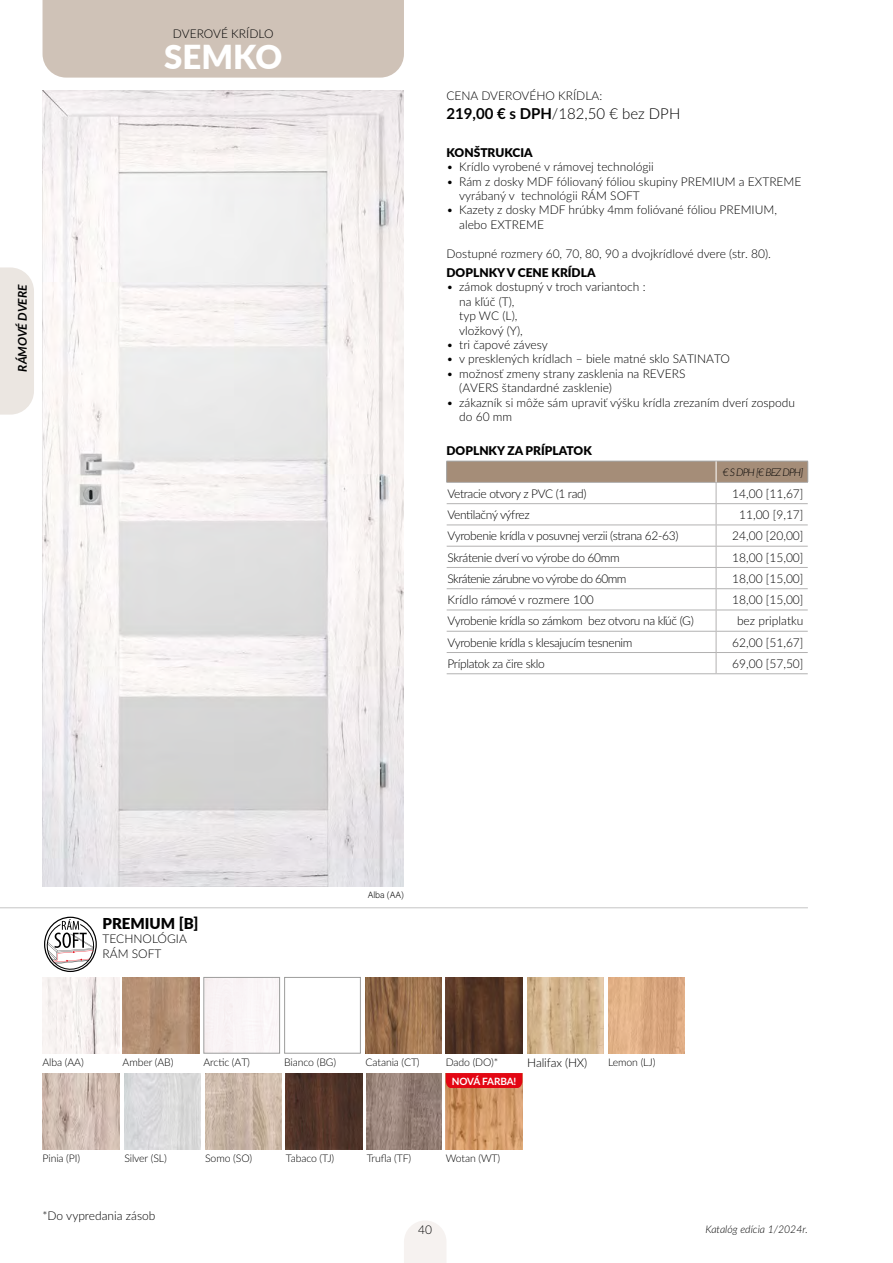
<style>
.page{position:relative;width:893px;height:1263px;background:#fff}
.page>*{position:absolute;margin:0;border:0;box-sizing:border-box;transform-origin:0 0}
.t1{font:900 33px "Lato";color:#fff}
.t2{font:300 15px "Lato";color:#000}
.t3{font:900 15px "Lato";color:#000}
.t4{font:300 12px/14.4px "Lato";color:#000}
.t5{font:300 12px "Lato";letter-spacing:-.03em;color:#000}
.t6{font:900 12px "Lato";color:#000}
.t7{font:300 12px "Lato";letter-spacing:-.05em;color:#000}
.t8{font:italic 700 12px "Lato";color:#000}
.t9{font:300 10.5px "Lato";letter-spacing:-.01em;color:#000}
.t10{font:italic 300 10.5px "Lato";color:#000}
.t11{font:italic 300 10.5px "Lato";letter-spacing:-.075em;color:#000}
.t12{font:700 10.05px "Lato";letter-spacing:-.02em;color:#fff}
.t13{font:200 9px "Acumin Pro";letter-spacing:-.01em;color:#000}
.s1{font-weight:700}
</style>
<div class="page">
<svg style="left:446px;top:461px;width:362px;height:212px"></svg>
<hr style="left:447px;top:673px;width:269px;height:1px;background:#b3b2b2">
<hr style="left:716px;top:673px;width:92px;height:1px;background:#b3b2b2">
<div style="left:43px;top:0;width:361px;height:78px;background:#cfc2b7"></div>
<hr style="left:0;top:907px;width:808px;height:1px;background:#c6c6c6">
<svg style="left:44px;top:917px;width:53px;height:55px"></svg>
<div style="left:44px;top:917px;width:53px;height:55px;border:1px solid #000;border-radius:50%"></div>
<img style="left:123px;top:977px;width:76px;height:76px">
<img style="left:367px;top:1073px;width:75px;height:76px">
<img style="left:205px;top:1073px;width:77px;height:76px">
<img style="left:43px;top:1073px;width:76px;height:76px">
<img style="left:446px;top:977px;width:76px;height:76px">
<div style="left:203px;top:977px;width:77px;height:76px;border:1px solid #9d9d9c"></div>
<div style="left:284px;top:977px;width:77px;height:76px;background:#fff;border:1px solid #9d9d9c"></div>
<img style="left:124px;top:1073px;width:77px;height:76px">
<img style="left:286px;top:1073px;width:76px;height:76px">
<img style="left:608px;top:977px;width:77px;height:76px">
<img style="left:43px;top:977px;width:76px;height:76px">
<img style="left:43px;top:90px;width:361px;height:797px">
<img style="left:365px;top:977px;width:77px;height:76px">
<img style="left:527px;top:977px;width:77px;height:76px">
<img style="left:446px;top:1088px;width:76px;height:61px">
<div style="left:0;top:267px;width:34px;height:148px;background:#ebe6e1"></div>
<svg style="left:446px;top:1073px;width:76px;height:15px"></svg>
<svg style="left:404px;top:1221px;width:42px;height:42px"></svg>
<p class="t8" style="left:13px;top:372px;width:89px;rotate:-90deg">RÁMOVÉ DVERE</p>
<p class="t4" style="left:173px;top:26px;width:102px">DVEROVÉ KRÍDLO</p>
<h1 class="t1" style="left:164px;top:32px;width:119px">SEMKO</h1>
<p class="t4" style="left:446px;top:88px;width:157px">CENA DVEROVÉHO KRÍDLA:</p>
<p class="t2" style="left:446px;top:103px;width:235px"><span class="s1">219,00 € s DPH</span>/182,50 € bez DPH</p>
<p class="t6" style="left:446px;top:143px;width:88px">KONŠTRUKCIA</p>
<p class="t4" style="left:446px;top:159px;width:209px">• Krídlo vyrobené v rámovej technológii</p>
<p class="t4" style="left:459px;top:174px;width:344px;text-indent:-13px">• Rám z dosky MDF fóliovaný fóliou skupiny PREMIUM a EXTREME vyrábaný v technológii RÁM SOFT</p>
<p class="t4" style="left:459px;top:202px;width:319px;text-indent:-13px">• Kazety z dosky MDF hrúbky 4mm folióvané fóliou PREMIUM, alebo EXTREME</p>
<p class="t4" style="left:446px;top:246px;width:326px">Dostupné rozmery 60, 70, 80, 90 a dvojkrídlové dvere (str. 80).</p>
<p class="t6" style="left:446px;top:264px;width:151px">DOPLNKY V CENE KRÍDLA</p>
<p class="t4" style="left:459px;top:279px;width:188px;text-indent:-13px">• zámok dostupný v troch variantoch : na kľúč (T),<br>typ WC (L),<br>vložkový (Y),</p>
<p class="t4" style="left:446px;top:337px;width:103px">• tri čapové závesy</p>
<p class="t4" style="left:446px;top:351px;width:285px">• v presklených krídlach – biele matné sklo SATINATO</p>
<p class="t4" style="left:459px;top:366px;width:228px;text-indent:-13px">• možnosť zmeny strany zasklenia na REVERS (AVERS štandardné zasklenie)</p>
<p class="t4" style="left:459px;top:395px;width:337px;text-indent:-13px">• zákazník si môže sám upraviť výšku krídla zrezaním dverí zospodu do 60 mm</p>
<p class="t6" style="left:446px;top:442px;width:147px">DOPLNKY ZA PRÍPLATOK</p>
<p class="t11" style="left:723px;top:465px;width:82px">€ S DPH [€ BEZ DPH]</p>
<p class="t5" style="left:447px;top:485px;width:140px">Vetracie otvory z PVC (1 rad)</p>
<p class="t4" style="left:732px;top:486px;width:73px">14,00 [11,67]</p>
<p class="t5" style="left:447px;top:506px;width:84px">Ventilačný výfrez</p>
<p class="t4" style="left:739px;top:507px;width:66px">11,00 [9,17]</p>
<p class="t5" style="left:447px;top:528px;width:233px">Vyrobenie krídla v posuvnej verzii (strana 62-63)</p>
<p class="t4" style="left:732px;top:528px;width:73px">24,00 [20,00]</p>
<p class="t5" style="left:447px;top:549px;width:174px">Skrátenie dverí vo výrobe do 60mm</p>
<p class="t4" style="left:732px;top:550px;width:73px">18,00 [15,00]</p>
<p class="t7" style="left:447px;top:570px;width:181px">Skrátenie zárubne vo výrobe do 60mm</p>
<p class="t4" style="left:732px;top:571px;width:73px">18,00 [15,00]</p>
<p class="t4" style="left:447px;top:592px;width:148px">Krídlo rámové v rozmere 100</p>
<p class="t4" style="left:732px;top:592px;width:73px">18,00 [15,00]</p>
<p class="t5" style="left:447px;top:613px;width:248px">Vyrobenie krídla so zámkom bez otvoru na kľúč (G)</p>
<p class="t4" style="left:737px;top:613px;width:68px">bez priplatku</p>
<p class="t5" style="left:447px;top:634px;width:187px">Vyrobenie krídla s klesajucím tesnenim</p>
<p class="t4" style="left:732px;top:635px;width:73px">62,00 [51,67]</p>
<p class="t5" style="left:447px;top:655px;width:99px">Príplatok za čire sklo</p>
<p class="t4" style="left:732px;top:656px;width:73px">69,00 [57,50]</p>
<p class="t3" style="left:103px;top:912px;width:98px">PREMIUM [B]</p>
<p class="t4" style="left:103px;top:931px;width:86px">TECHNOLÓGIA<br>RÁM SOFT</p>
<p class="t13" style="left:368px;top:888px;width:38px">Alba (AA)</p>
<p class="t9" style="left:43px;top:1055px;width:43px">Alba (AA)</p>
<p class="t9" style="left:366px;top:1055px;width:56px">Catania (CT)</p>
<p class="t9" style="left:446px;top:1055px;width:54px">Dado (DO)*</p>
<p class="t4" style="left:527px;top:1055px;width:62px">Halifax (HX)</p>
<p class="t9" style="left:608px;top:1055px;width:49px">Lemon (LJ)</p>
<p class="t9" style="left:203px;top:1055px;width:48px">Arctic (AT)</p>
<p class="t9" style="left:284px;top:1055px;width:53px">Bianco (BG)</p>
<p class="t9" style="left:123px;top:1055px;width:52px">Amber (AB)</p>
<p class="t12" style="left:452px;top:1074px;width:66px">NOVÁ FARBA!</p>
<p class="t9" style="left:205px;top:1151px;width:48px">Somo (SO)</p>
<p class="t9" style="left:43px;top:1151px;width:39px">Pinia (PI)</p>
<p class="t9" style="left:124px;top:1151px;width:44px">Silver (SL)</p>
<p class="t9" style="left:367px;top:1151px;width:46px">Trufla (TF)</p>
<p class="t9" style="left:286px;top:1151px;width:50px">Tabaco (TJ)</p>
<p class="t9" style="left:446px;top:1151px;width:56px">Wotan (WT)</p>
<p class="t4" style="left:43px;top:1208px;width:114px">*Do vypredania zásob</p>
<p class="t4" style="left:418px;top:1222px;width:15px">40</p>
<p class="t10" style="left:705px;top:1222px;width:104px">Katalóg edícia 1/2024r.</p>
</div>
